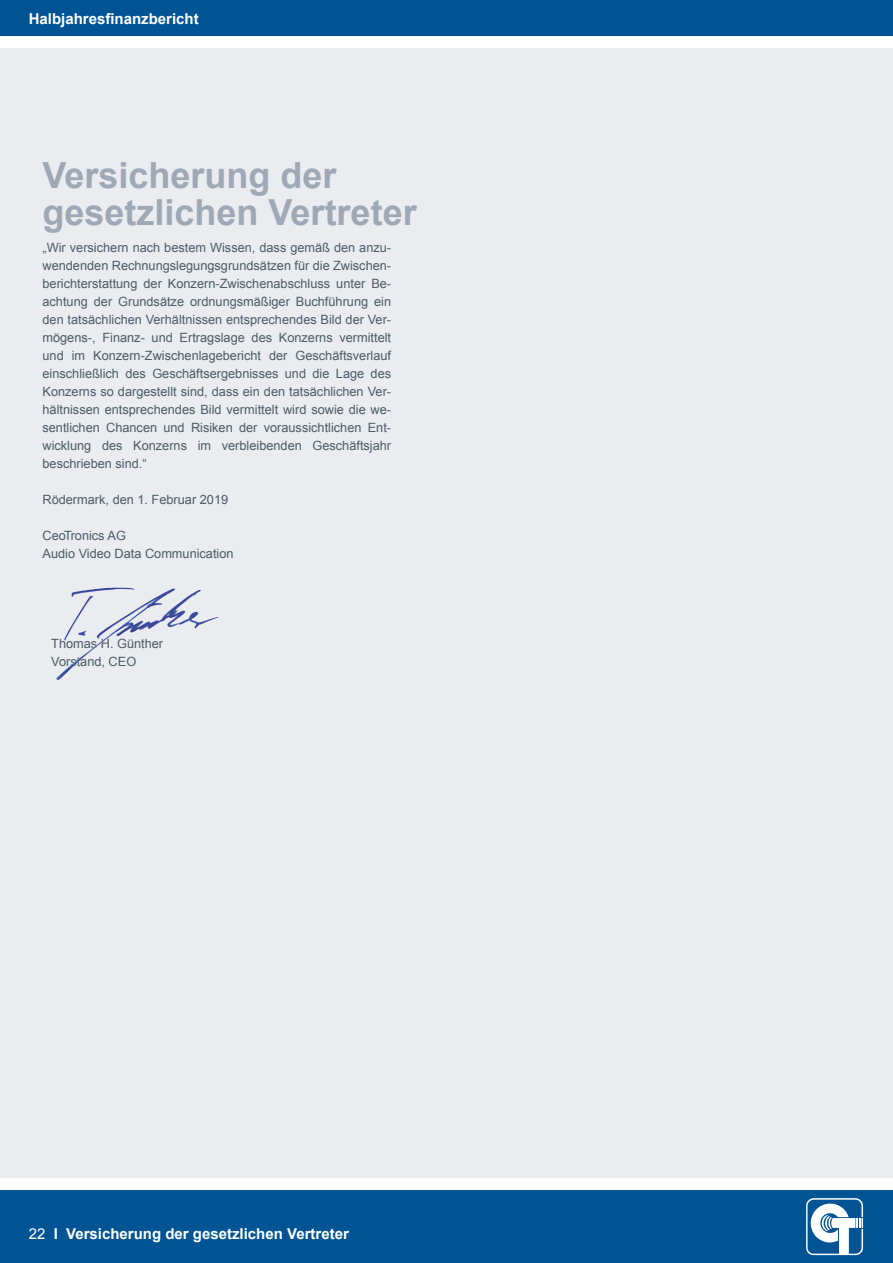
<style>
.page{position:relative;width:893px;height:1263px;background:#fff}
.page>*{position:absolute;margin:0;border:0;box-sizing:border-box;transform-origin:0 0}
.t1{font:700 36px/37.5px "Arial";color:#9fa9b5}
.t2{font:700 15px "Arial";color:#fff}
.t3{font:12.75px/18px "Arial";color:#4b5c66}
.s1{font-weight:400}
</style>
<div class="page">
<div style="left:0;top:49px;width:893px;height:1129px;background:#ebecf0"></div>
<div style="left:0;top:0;width:893px;height:36px;background:#005493"></div>
<div style="left:0;top:1191px;width:893px;height:72px;background:#005493"></div>
<svg style="left:806px;top:1198px;width:57px;height:57px"></svg>
<img style="left:71px;top:587px;width:102px;height:20px">
<p class="t2" style="left:29px;top:8px;width:172px">Halbjahresfinanzbericht</p>
<h1 class="t1" style="left:43px;top:157px;width:376px">Versicherung der gesetzlichen Vertreter</h1>
<p class="t3" style="left:43px;top:239px;width:350px;text-align:justify">„Wir versichern nach bestem Wissen, dass gemäß den anzu&shy;wendenden Rechnungslegungsgrundsätzen für die Zwischen&shy;berichterstattung der Konzern-Zwischenabschluss unter Be&shy;achtung der Grundsätze ordnungsmäßiger Buchführung ein den tatsächlichen Verhältnissen entsprechendes Bild der Ver&shy;mögens-, Finanz- und Ertragslage des Konzerns vermittelt und im Konzern-Zwischenlagebericht der Geschäftsverlauf einschließlich des Geschäftsergebnisses und die Lage des Konzerns so dargestellt sind, dass ein den tatsächlichen Ver&shy;hältnissen entsprechendes Bild vermittelt wird sowie die we&shy;sentlichen Chancen und Risiken der voraussichtlichen Ent&shy;wicklung des Konzerns im verbleibenden Geschäftsjahr beschrieben sind.“</p>
<p class="t3" style="left:43px;top:491px;width:187px">Rödermark, den 1. Februar 2019</p>
<p class="t3" style="left:43px;top:527px;width:193px">CeoTronics AG<br>Audio Video Data Communication</p>
<p class="t3" style="left:51px;top:635px;width:113px">Thomas H. Günther<br>Vorstand, CEO</p>
<p class="t2" style="left:29px;top:1223px;width:322px"><span class="s1">22</span> I Versicherung der gesetzlichen Vertreter</p>
</div>
